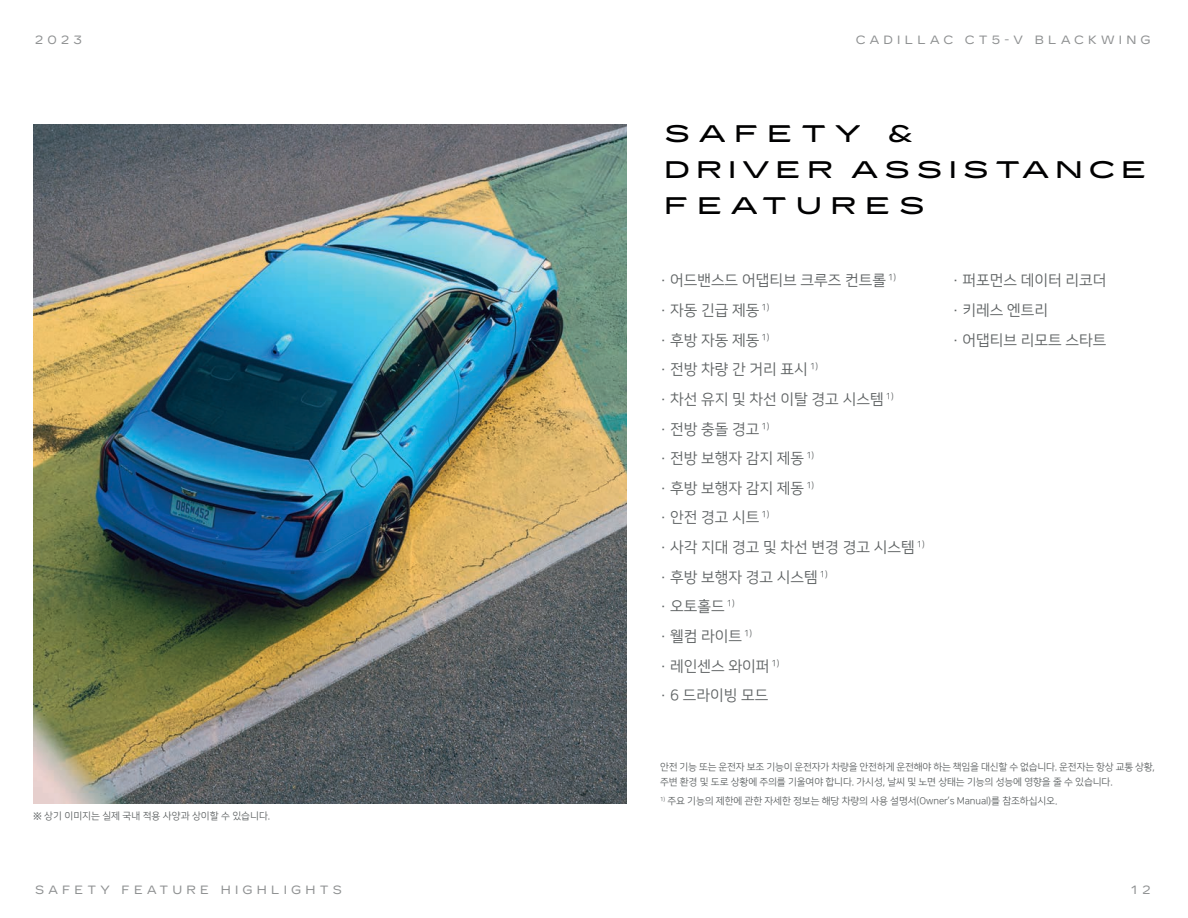
<style>
.page{position:relative;width:1188px;height:918px;background:#fff}
.page>*{position:absolute;margin:0;border:0;box-sizing:border-box;transform-origin:0 0}
.t1{font:500 expanded 24px/36px "Cadillac Gothic";letter-spacing:.25em;color:#000001}
.t2{font:15px/29.7px "Nanum Square R";color:#5d6162}
.t3{font:12px "Cadillac Gothic";letter-spacing:.35em;color:#8e9091}
.t4{font:9.75px/14.2px "Nanum Square R";letter-spacing:-.01em;color:#5d6162}
.s1{font-family:"Nanum Square B"}
</style>
<div class="page">
<img style="left:33px;top:124px;width:594px;height:680px">
<p class="t3" style="left:35px;top:33px;width:48px">2023</p>
<p class="t3" style="left:856px;top:33px;width:297px">CADILLAC CT5-V BLACKWING</p>
<h1 class="t1" style="left:664px;top:116px;width:484px">SAFETY &amp;<br>DRIVER ASSISTANCE<br>FEATURES</h1>
<p class="t2" style="left:660px;top:266px;width:266px">· 어드밴스드 어댑티브 크루즈 컨트롤 <sup>1)<br></sup>· 자동 긴급 제동 <sup>1)<br></sup>· 후방 자동 제동 <sup>1)<br></sup>· 전방 차량 간 거리 표시 <sup>1)<br></sup>· 차선 유지 및 차선 이탈 경고 시스템 <sup>1)<br></sup>· 전방 충돌 경고 <sup>1)<br></sup>· 전방 보행자 감지 제동 <sup>1)<br></sup>· 후방 보행자 감지 제동 <sup>1)<br></sup>· 안전 경고 시트 <sup>1)<br></sup>· 사각 지대 경고 및 차선 변경 경고 시스템 <sup>1) </sup>· 후방 보행자 경고 시스템 <sup>1)<br></sup>· 오토홀드 <sup>1)<br></sup>· 웰컴 라이트 <sup>1)<br></sup>· 레인센스 와이퍼 <sup>1)<br></sup>· 6 드라이빙 모드</p>
<p class="t2" style="left:952px;top:266px;width:156px">· 퍼포먼스 데이터 리코더 · 키레스 엔트리<br>· 어댑티브 리모트 스타트</p>
<p class="t4" style="left:33px;top:809px;width:239px"><span class="s1">※</span> 상기 이미지는 실제 국내 적용 사양과 상이할 수 있습니다.</p>
<p class="t4" style="left:660px;top:760px;width:497px">안전 기능 또는 운전자 보조 기능이 운전자가 차량을 안전하게 운전해야 하는 책임을 대신할 수 없습니다. 운전자는 항상 교통 상황, 주변 환경 및 도로 상황에 주의를 기울여야 합니다. 가시성, 날씨 및 노면 상태는 기능의 성능에 영향을 줄 수 있습니다.</p>
<p class="t4" style="left:660px;top:794px;width:399px"><sup>1)</sup> 주요 기능의 제한에 관한 자세한 정보는 해당 차량의 사용 설명서(Owner’s Manual)를 참조하십시오.</p>
<p class="t3" style="left:35px;top:883px;width:308px">SAFETY FEATURE HIGHLIGHTS</p>
<p class="t3" style="left:1131px;top:883px;width:21px">1 2</p>
</div>
